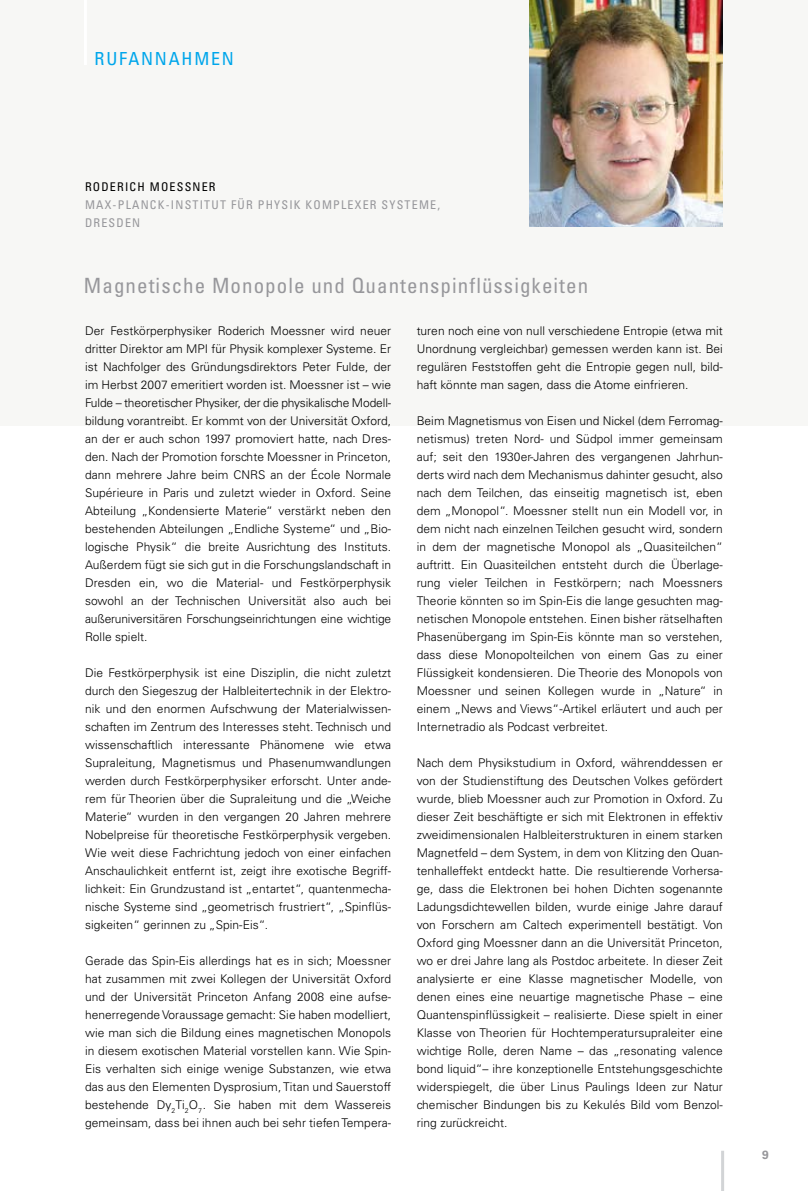
<style>
.page{position:relative;width:808px;height:1191px;background:#fff}
.page>*{position:absolute;margin:0;border:0;box-sizing:border-box;transform-origin:0 0}
.t1{font:condensed 21px "Univers LT";letter-spacing:.05em;color:#97979b}
.t2{font:condensed 18px "Univers LT";letter-spacing:.1em;color:#00a6eb}
.t3{font:300 12px/18px "Univers CE";letter-spacing:.005em;color:#000;text-align:justify}
.t4{font:condensed 12px "Univers LT";letter-spacing:.1em;color:#97979b}
.t5{font:condensed 12px "Univers LT";letter-spacing:.1em;color:#000}
.t6{font:700 12px "Univers CE";color:#97979b}
</style>
<div class="page">
<div style="left:0;top:0;width:808px;height:425px;background:#f7f7f5"></div>
<hr style="left:84px;top:0;width:3px;height:65px;background:#fff">
<hr style="left:721px;top:1150px;width:3px;height:41px;background:#d2d4d6">
<img style="left:529px;top:0;width:194px;height:226px">
<h2 class="t2" style="left:95px;top:48px;width:141px">RUFANNAHM EN</h2>
<p class="t5" style="left:85px;top:179px;width:33px">RODERICH</p>
<p class="t5" style="left:150px;top:179px;width:29px">MOESSNER</p>
<p class="t4" style="left:85px;top:197px;width:50px">MAX-PLANC</p>
<p class="t4" style="left:158px;top:197px;width:26px">K-INSTIT</p>
<p class="t4" style="left:211px;top:197px;width:130px">UT FÜR PHYSI K KOMPLE</p>
<p class="t4" style="left:355px;top:197px;width:50px">XER SYSTE</p>
<p class="t4" style="left:419px;top:197px;width:23px">ME,</p>
<p class="t4" style="left:85px;top:215px;width:9px">DRES</p>
<p class="t4" style="left:117px;top:215px;width:17px">DEN</p>
<h1 class="t1" style="left:84px;top:272px;width:506px">MAGNETISCHE MONOPOLE UND QUANTENSPINFLÜSSIGKEITEN</h1>
<p class="t3" style="left:85px;top:322px;width:308px">Der Festkörperphysiker Roderich Moessner wird neuer dritter Direktor am MPI für Physik komplexer Systeme. Er ist Nachfolger des G ründungsdirektors Peter Fulde, der im Herbst 2007 emeritiert worden ist. Moessner ist – wie Fulde – theoretischer Physiker, der die physikalische Modell&shy;bildung vorantreibt. Er kommt von der Universität Oxford, an der er auch schon 1997 promoviert hatte, nach Dres&shy;den. Nach der Promotion forschte Moessner in Princeton, dann mehrere Jahre beim CNRS an der École Normale Supérieure in Paris und zuletzt wieder in Oxford. Seine Abteilung „Kondensierte Materie“ verstärkt neben den bestehenden Abteilungen „Endliche Systeme“ und „Bio&shy;logische Physik“ die breite Ausrichtung des Instituts.<br>Außerdem fügt sie sich gut in die Forschungslandschaft in Dresden ein, wo die Material- und Festkörperphysik sowohl an der Technischen Universität also auch bei außeruniversitären Forschungseinrichtungen eine wichtige Rolle spielt.</p>
<p class="t3" style="left:85px;top:664px;width:308px">Die Festkörperphysik ist eine Disziplin, die nicht zuletzt durch den Siegeszug der Halbleitertechnik in der Elektro&shy;nik und den enormen Aufschwung der Materialwissen&shy;schaften im Zentrum des Interesses steht. Technisch und wissenschaftlich interessante Phänomene wie etwa Supraleitung, Magnetismus und Phasenumwandlungen werden durch Festkörperphysiker erforscht. Unter ande&shy;rem für Theorien über die Supraleitung und die „Weiche Materie“ wurden in den vergangen 20 Jahren mehrere Nobelpreise für theoretische Festkörperphysik vergeben.<br>Wie weit diese Fachrichtung jedoch von einer einfachen Anschaulichkeit entfernt ist, zeigt ihre exotische Begriff&shy;lichkeit: Ein G rundzustand ist „entartet“, quantenmecha&shy;nische Systeme sind „geometrisch frustriert“, „Spinflüs&shy;sigkeiten“ gerinnen zu „Spin-Eis“.</p>
<p class="t3" style="left:85px;top:952px;width:308px">Gerade das Spin-Eis allerdings hat es in sich; Moessner hat zusammen mit zwei Kollegen der Universität Oxford und der Universität Princeton Anfang 2008 eine aufse&shy;henerregende Voraussage gemacht: Sie haben modelliert, wie man sich die Bildung eines magnetischen Monopols in diesem exotischen Material vorstellen kann. Wie Spin-Eis verhalten sich einige wenige Substanzen, wie etwa das aus den Elementen Dysprosium, Titan und Sauerstoff bestehende Dy<sub>2</sub>Ti<sub>2</sub>O<sub>7</sub>. Sie haben mit dem Wassereis gemeinsam, dass bei ihnen auch bei sehr tiefen Tempera-</p>
<p class="t3" style="left:417px;top:322px;width:308px">turen noch eine von null verschiedene Entropie (etwa mit Unordnung vergleichbar) gemessen werden kann ist. Bei regulären Feststoffen geht die Entropie gegen null, bild&shy;haft könnte man sagen, dass die Atome einfrieren.</p>
<p class="t3" style="left:417px;top:412px;width:308px">Beim Magnetismus von Eisen und Nickel (dem Ferromag&shy;netismus) treten Nord- und Südpol immer gemeinsam auf; seit den 1930er-Jahren des vergangenen Jahrhun&shy;derts wird nach dem Mechanismus dahinter gesucht, also nach dem Teilchen, das einseitig magnetisch ist, eben dem „Monopol“. Moessner stellt nun ein Modell vor, in dem nicht nach einzelnen Teilchen gesucht wird, sondern in dem der magnetische Monopol als „Quasiteilchen“ auftritt. Ein Quasiteilchen entsteht durch die Überlage&shy;rung vieler Teilchen in Festkörpern; nach Moessners Theorie könnten so im Spin-Eis die lange gesuchten mag&shy;netischen Monopole entstehen. Einen bisher rätselhaften Phasenübergang im Spin-Eis könnte man so verstehen, dass diese Monopolteilchen von einem Gas zu einer Flüssigkeit kondensieren. Die Theorie des Monopols von Moessner und seinen Kollegen wurde in „Nature“ in einem „News and Views“-Artikel erläutert und auch per Internetradio als Podcast verbreitet.</p>
<p class="t3" style="left:417px;top:754px;width:308px">Nach dem Physikstudium in Oxford, währenddessen er von der Studienstiftung des Deutschen Volkes gefördert wurde, blieb Moessner auch zur Promotion in Oxford. Zu dieser Zeit beschäftigte er sich mit Elektronen in effektiv zweidimensionalen Halbleiterstrukturen in einem starken Magnetfeld – dem System, in dem von Klitzing den Quan&shy;tenhalleffekt entdeckt hatte. Die resultierende Vorhersa&shy;ge, dass die Elektronen bei hohen Dichten sogenannte Ladungsdichtewellen bilden, wurde einige Jahre darauf von Forschern am Caltech experimentell bestätigt. Von Oxford ging Moessner dann an die Universität Princeton, wo er drei Jahre lang als Postdoc arbeitete. In dieser Zeit analysierte er eine Klasse magnetischer Modelle, von denen eines eine neuartige magnetische Phase – eine Quantenspinflüssigkeit – realisierte. Diese spielt in einer Klasse von Theorien für Hochtemperatursupraleiter eine wichtige Rolle, deren Name – das „resonating valence bond liquid“– ihre konzeptionelle Entstehungsgeschichte widerspiegelt, die über Linus Paulings Ideen zur Natur chemischer Bindungen bis zu Kekulés Bild vom Benzol&shy;ring zurückreicht.</p>
<p class="t6" style="left:762px;top:1148px;width:8px">9</p>
</div>
